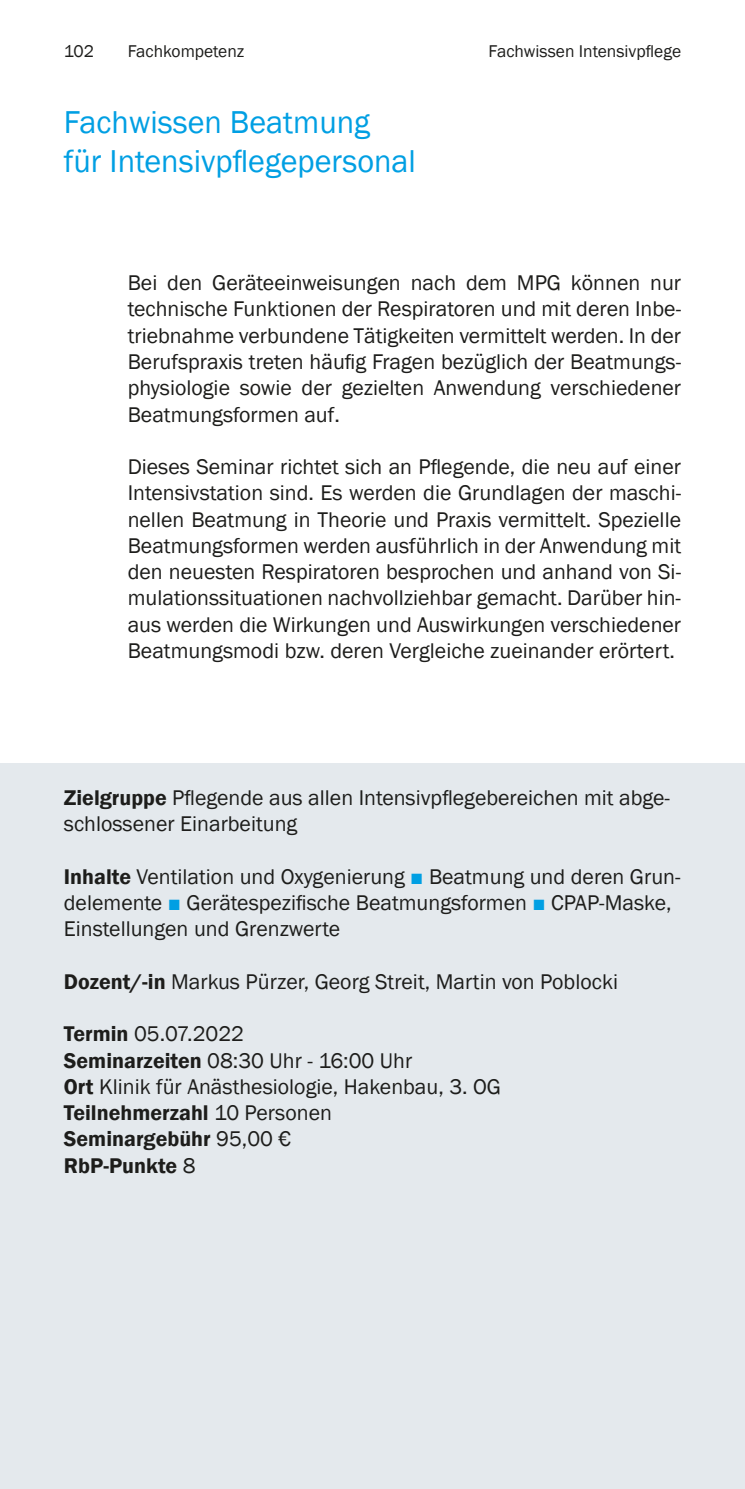
<style>
.page{position:relative;width:745px;height:1489px;background:#fff}
.page>*{position:absolute;margin:0;border:0;box-sizing:border-box;transform-origin:0 0}
.t1{font:32.5px/39px "Franklin Gothic";color:#009fe3}
.t2{font:22px/26.2px "Franklin Gothic";color:#1d1d1b}
.t3{font:17.5px "Franklin Gothic";color:#1d1d1b}
.s1{font-weight:600}
.s2{color:#009fe3}
</style>
<div class="page">
<div style="left:0;top:763px;width:744px;height:725px;background:#e4e9ed"></div>
<p class="t3" style="left:64px;top:40px;width:32px">102</p>
<p class="t3" style="left:128px;top:40px;width:118px">Fachkompetenz</p>
<p class="t3" style="left:488px;top:40px;width:194px">Fachwissen Intensivpflege</p>
<h1 class="t1" style="left:64px;top:103px;width:353px">Fachwissen Beatmung<br>für Intensivpflegepersonal</h1>
<p class="t2" style="left:128px;top:270px;width:554px;text-align:justify">Bei den Geräteeinweisungen nach dem MPG können nur technische Funktionen der Respiratoren und mit deren Inbe&shy;triebnahme verbundene Tätigkeiten vermittelt werden. In der Berufspraxis treten häufig Fragen bezüglich der Beatmungs&shy;physiologie sowie der gezielten Anwendung verschiedener Beatmungsformen auf.</p>
<p class="t2" style="left:128px;top:454px;width:554px;text-align:justify">Dieses Seminar richtet sich an Pflegende, die neu auf einer Intensivstation sind. Es werden die Grundlagen der maschi&shy;nellen Beatmung in Theorie und Praxis vermittelt. Spezielle Beatmungsformen werden ausführlich in der Anwendung mit den neuesten Respiratoren besprochen und anhand von Si&shy;mulationssituationen nachvollziehbar gemacht. Darüber hin&shy;aus werden die Wirkungen und Auswirkungen verschiedener Beatmungsmodi bzw. deren Vergleiche zueinander erörtert.</p>
<p class="t2" style="left:64px;top:784px;width:607px"><span class="s1">Zielgruppe</span> Pflegende aus allen Intensivpflegebereichen mit abge&shy;schlossener Einarbeitung</p>
<p class="t2" style="left:64px;top:863px;width:617px"><span class="s1">Inhalte</span> Ventilation und Oxygenierung <span class="s2">■</span> Beatmung und deren Grun&shy;delemente <span class="s2">■</span> Gerätespezifische Beatmungsformen <span class="s2">■</span> CPAP-Maske,<br>Einstellungen und Grenzwerte</p>
<p class="t2" style="left:64px;top:968px;width:555px"><span class="s1">Dozent/-in</span> Markus Pürzer, Georg Streit, Martin von Poblocki</p>
<p class="t2" style="left:64px;top:1021px;width:438px"><span class="s1">Termin</span> 05.07.2022<br><span class="s1">Seminarzeiten</span> 08:30 Uhr - 16:00 Uhr<br><span class="s1">Ort</span> Klinik für Anästhesiologie, Hakenbau, 3. OG<br><span class="s1">Teilnehmerzahl</span> 10 Personen<br><span class="s1">Seminargebühr</span> 95,00 €<br><span class="s1">RbP-Punkte</span> 8</p>
</div>
